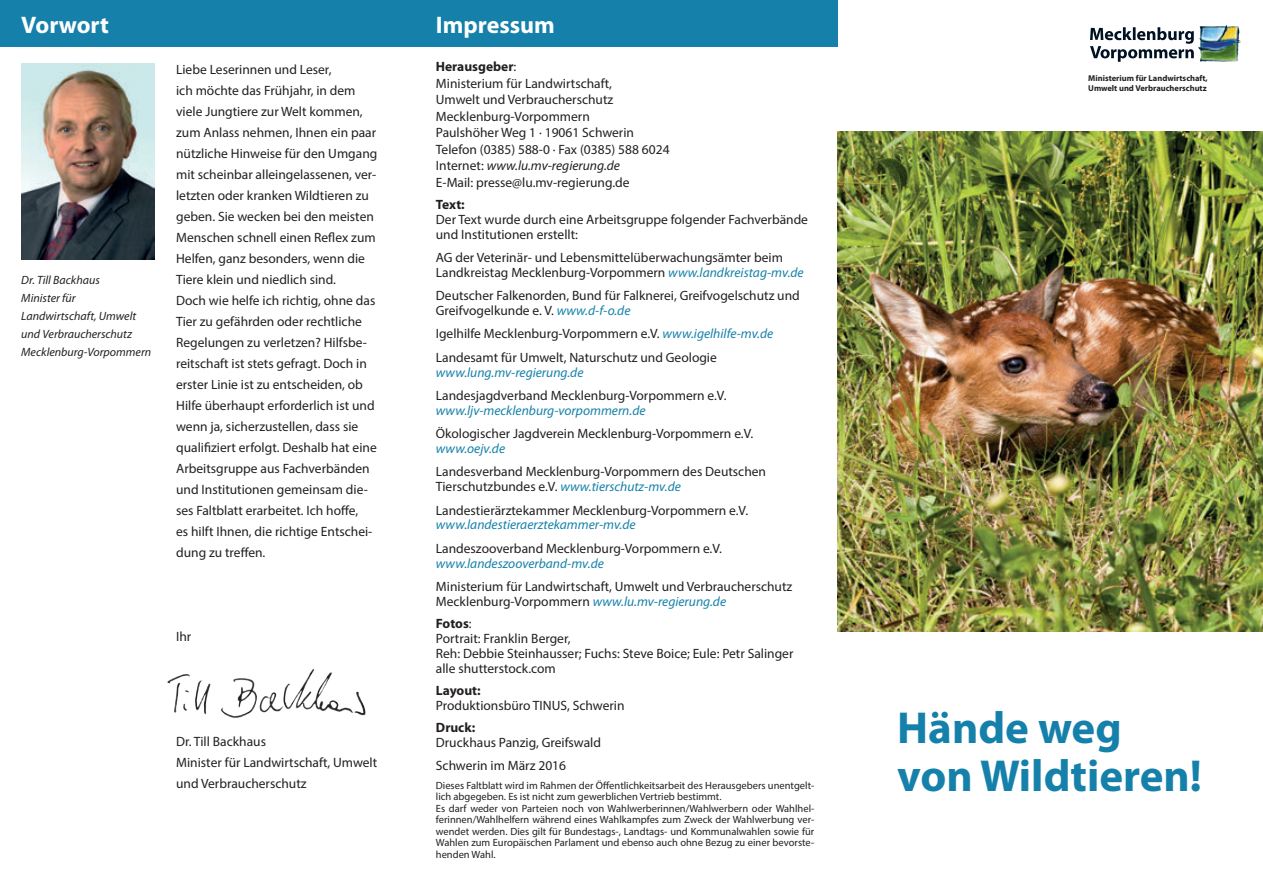
<style>
.page{position:relative;width:1263px;height:893px;background:#fff}
.page>*{position:absolute;margin:0;border:0;box-sizing:border-box;transform-origin:0 0}
.t1{font:700 45px/48px "Myriad Pro";color:#1581aa}
.t2{font:700 24px "Myriad Pro";color:#fff}
.t3{font:13.5px/21px "Myriad Pro";color:#231f20}
.t4{font:italic 13.5px "Myriad Pro";color:#1581aa}
.t5{font:700 13.5px "Myriad Pro";color:#231f20}
.t6{font:italic 12px/18px "Myriad Pro";color:#231f20}
.t7{font:10.5px/11.6px "Myriad Pro";color:#231f20}
.t8{font:700 8.4px/10.2px "Myriad Pro";color:#231f20}
.s1{font-weight:700}
.s2{font-style:italic}
.s3{font-style:italic;color:#1581aa}
</style>
<div class="page">
<svg style="left:1090px;top:27px;width:104px;height:35px"></svg>
<img style="left:838px;top:131px;width:425px;height:500px">
<img style="left:21px;top:64px;width:134px;height:195px">
<img style="left:167px;top:669px;width:199px;height:49px">
<div style="left:0;top:0;width:838px;height:47px;background:#1581aa"></div>
<h2 class="t2" style="left:21px;top:9px;width:89px">Vorwort</h2>
<h2 class="t2" style="left:436px;top:9px;width:120px">Impressum</h2>
<p class="t3" style="left:436px;top:58px;width:235px;line-height:16.5px"><span class="s1">Herausgeber</span>:<br>Ministerium für Landwirtschaft,<br>Umwelt und Verbraucherschutz<br>Mecklenburg-Vorpommern<br>Paulshöher Weg 1 · 19061 Schwerin<br>Telefon (0385) 588-0 · Fax (0385) 588 6024<br>Internet: <span class="s2">www.lu.mv-regierung.de<br></span>E-Mail: presse@lu.mv-regierung.de</p>
<p class="t5" style="left:436px;top:196px;width:30px">Text:</p>
<p class="t3" style="left:436px;top:212px;width:374px;line-height:14.9px">Der Text wurde durch eine Arbeitsgruppe folgender Fachverbände und Institutionen erstellt:</p>
<p class="t3" style="left:436px;top:250px;width:369px;line-height:14.9px">AG der Veterinär- und Lebensmittelüberwachungsämter beim<br>Landkreistag Mecklenburg-Vorpommern <span class="s3">www.landkreistag-mv.de</span></p>
<p class="t3" style="left:436px;top:288px;width:365px;line-height:14.9px">Deutscher Falkenorden, Bund für Falknerei, Greifvogelschutz und<br>Greifvogelkunde e. V. <span class="s3">www.d-f-o.de</span></p>
<p class="t3" style="left:436px;top:322px;width:339px;line-height:23.4px">Igelhilfe Mecklenburg-Vorpommern e.V. <span class="s3">www.igelhilfe-mv.de<br></span>Landesamt für Umwelt, Naturschutz und Geologie</p>
<p class="t4" style="left:436px;top:364px;width:149px">www.lung.mv-regierung.de</p>
<p class="t3" style="left:436px;top:385px;width:292px">Landesjagdverband Mecklenburg-Vorpommern e.V.</p>
<p class="t4" style="left:436px;top:402px;width:211px">www.ljv-mecklenburg-vorpommern.de</p>
<p class="t3" style="left:436px;top:423px;width:319px">Ökologischer Jagdverein Mecklenburg-Vorpommern e.V.</p>
<p class="t4" style="left:436px;top:440px;width:71px">www.oejv.de</p>
<p class="t3" style="left:436px;top:464px;width:332px;line-height:14.9px">Landesverband Mecklenburg-Vorpommern des Deutschen<br>Tierschutzbundes e.V. <span class="s3">www.tierschutz-mv.de</span></p>
<p class="t3" style="left:436px;top:499px;width:314px">Landestierärztekammer Mecklenburg-Vorpommern e.V.</p>
<p class="t4" style="left:436px;top:517px;width:201px">www.landestieraerztekammer-mv.de</p>
<p class="t3" style="left:436px;top:538px;width:288px">Landeszooverband Mecklenburg-Vorpommern e.V.</p>
<p class="t4" style="left:436px;top:555px;width:169px">www.landeszooverband-mv.de</p>
<p class="t3" style="left:436px;top:579px;width:358px;line-height:14.9px">Ministerium für Landwirtschaft, Umwelt und Verbraucherschutz<br>Mecklenburg-Vorpommern <span class="s3">www.lu.mv-regierung.de</span></p>
<p class="t3" style="left:436px;top:616px;width:359px;line-height:14.9px"><span class="s1">Fotos</span>:<br>Portrait: Franklin Berger,<br>Reh: Debbie Steinhausser; Fuchs: Steve Boice; Eule: Petr Salinger alle shutterstock.com</p>
<p class="t5" style="left:436px;top:682px;width:46px">Layout:</p>
<p class="t3" style="left:436px;top:695px;width:190px">Produktionsbüro TINUS, Schwerin</p>
<p class="t5" style="left:436px;top:719px;width:41px">Druck:</p>
<p class="t3" style="left:436px;top:731px;width:167px;line-height:22.4px">Druckhaus Panzig, Greifswald<br>Schwerin im März 2016</p>
<p class="t7" style="left:436px;top:779px;width:380px">Dieses Faltblatt wird im Rahmen der Öffentlichkeitsarbeit des Herausgebers unentgelt&shy;lich abgegeben. Es ist nicht zum gewerblichen Vertrieb bestimmt.<br>Es darf weder von Parteien noch von Wahlwerberinnen/Wahlwerbern oder Wahlhel&shy;ferinnen/Wahlhelfern während eines Wahlkampfes zum Zweck der Wahlwerbung ver&shy;wendet werden. Dies gilt für Bundestags-, Landtags- und Kommunalwahlen sowie für Wahlen zum Europäischen Parlament und ebenso auch ohne Bezug zu einer bevorste&shy;henden Wahl.</p>
<p class="t3" style="left:176px;top:59px;width:203px">Liebe Leserinnen und Leser,<br>ich möchte das Frühjahr, in dem viele Jungtiere zur Welt kommen, zum Anlass nehmen, Ihnen ein paar nützliche Hinweise für den Umgang mit scheinbar alleingelassenen, ver&shy;letzten oder kranken Wildtieren zu geben. Sie wecken bei den meisten Menschen schnell einen Reflex zum Helfen, ganz besonders, wenn die Tiere klein und niedlich sind.<br>Doch wie helfe ich richtig, ohne das Tier zu gefährden oder rechtliche Regelungen zu verletzen? Hilfsbe&shy;reitschaft ist stets gefragt. Doch in erster Linie ist zu entscheiden, ob Hilfe überhaupt erforderlich ist und wenn ja, sicherzustellen, dass sie qualifiziert erfolgt. Deshalb hat eine Arbeitsgruppe aus Fachverbänden und Institutionen gemeinsam die&shy;ses Faltblatt erarbeitet. Ich hoffe,<br>es hilft Ihnen, die richtige Entschei&shy;dung zu treffen.</p>
<p class="t6" style="left:21px;top:270px;width:132px">Dr. Till Backhaus<br>Minister für<br>Landwirtschaft, Umwelt und Verbraucherschutz<br>Mecklenburg-Vorpommern</p>
<p class="t3" style="left:176px;top:626px;width:17px">Ihr</p>
<p class="t3" style="left:176px;top:731px;width:203px">Dr. Till Backhaus<br>Minister für Landwirtschaft, Umwelt und Verbraucherschutz</p>
<p class="t8" style="left:1088px;top:72px;width:121px">Ministerium für Landwirtschaft,<br>Umwelt und Verbraucherschutz</p>
<h1 class="t1" style="left:897px;top:702px;width:306px">Hände weg von Wildtieren!</h1>
</div>
